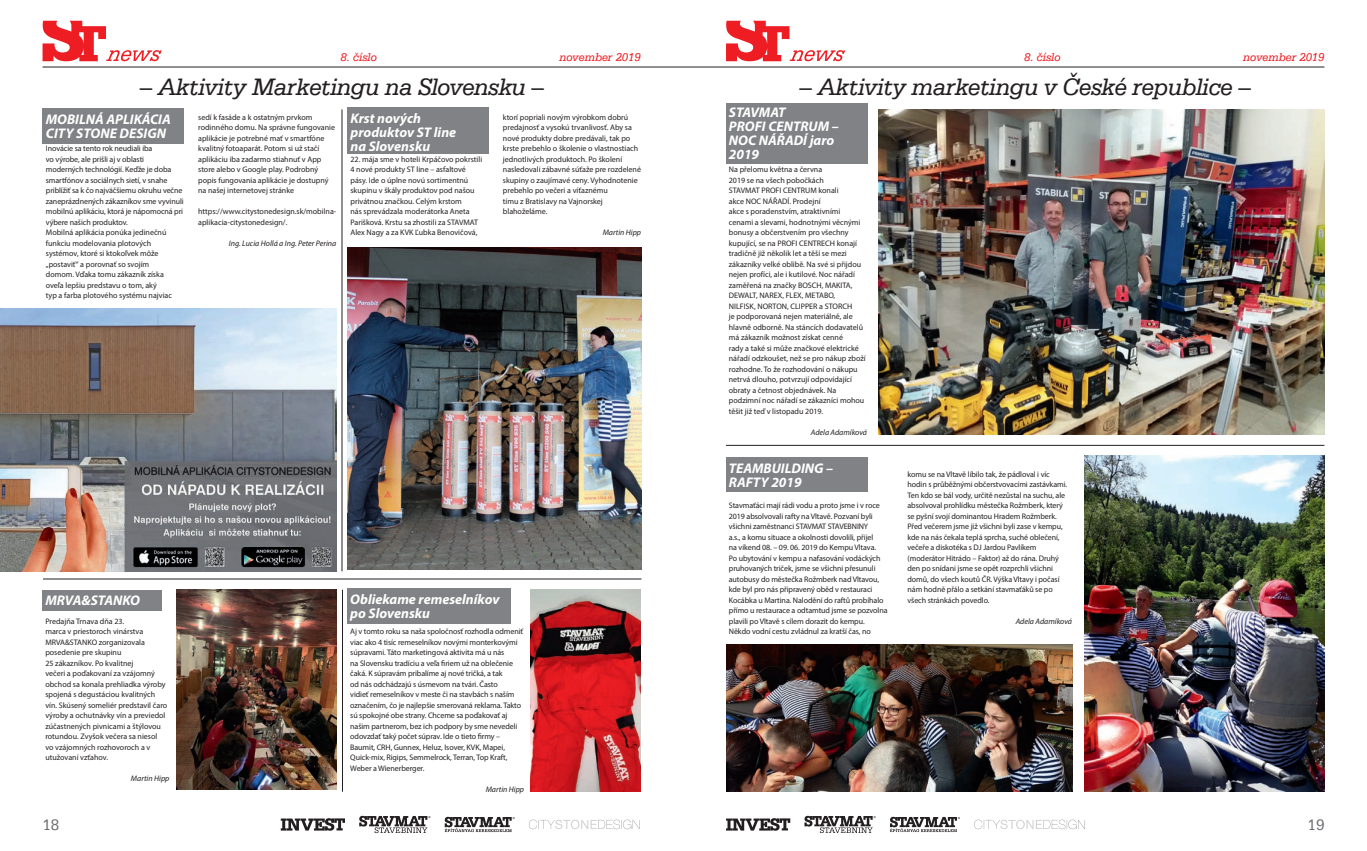
<style>
.page{position:relative;width:1367px;height:851px;background:#fff}
.page>*{position:absolute;margin:0;border:0;box-sizing:border-box;transform-origin:0 0}
.t1{font:italic 25px "Serifa TL";letter-spacing:-.02em;color:#231f20}
.t2{font:16px "Serifa TL";color:#6c6d70}
.t3{font:italic 700 14px/14px "Myriad Pro";color:#fff}
.t4{font:italic 12px "Serifa TL";color:#ee1d23}
.t5{font:8px/10.5px "Myriad Pro";letter-spacing:-.005em;color:#231f20}
.t6{font:italic 8px "Myriad Pro";color:#231f20}
</style>
<div class="page">
<svg style="left:359px;top:815px;width:71px;height:17px"></svg>
<svg style="left:43px;top:21px;width:119px;height:40px"></svg>
<hr style="left:43px;top:66px;width:1281px;height:1px;background:#231f20">
<svg style="left:726px;top:21px;width:119px;height:40px"></svg>
<svg style="left:281px;top:818px;width:64px;height:12px"></svg>
<svg style="left:529px;top:819px;width:110px;height:10px"></svg>
<svg style="left:804px;top:815px;width:71px;height:17px"></svg>
<svg style="left:726px;top:818px;width:64px;height:12px"></svg>
<svg style="left:974px;top:819px;width:110px;height:10px"></svg>
<svg style="left:444px;top:816px;width:71px;height:16px"></svg>
<svg style="left:890px;top:816px;width:70px;height:16px"></svg>
<img style="left:0;top:309px;width:336px;height:262px">
<img style="left:347px;top:247px;width:294px;height:322px">
<hr style="left:342px;top:109px;width:1px;height:462px;background:#231f20">
<div style="left:43px;top:108px;width:141px;height:35px;background:#808285"></div>
<div style="left:347px;top:107px;width:141px;height:47px;background:#808285"></div>
<div style="left:347px;top:588px;width:163px;height:35px;background:#808285"></div>
<div style="left:43px;top:590px;width:119px;height:21px;background:#808285"></div>
<img style="left:176px;top:589px;width:160px;height:200px">
<img style="left:530px;top:590px;width:111px;height:201px">
<hr style="left:342px;top:589px;width:1px;height:202px;background:#231f20">
<hr style="left:43px;top:578px;width:598px;height:1px;background:#231f20">
<div style="left:726px;top:103px;width:141px;height:60px;background:#808285"></div>
<img style="left:878px;top:109px;width:446px;height:326px">
<div style="left:726px;top:457px;width:141px;height:34px;background:#808285"></div>
<img style="left:726px;top:644px;width:345px;height:147px">
<hr style="left:726px;top:445px;width:598px;height:1px;background:#231f20">
<img style="left:1084px;top:456px;width:240px;height:335px">
<h3 class="t4" style="left:340px;top:50px;width:38px">8. číslo</h3>
<h3 class="t4" style="left:559px;top:50px;width:83px">november 2019</h3>
<h3 class="t4" style="left:1024px;top:50px;width:38px">8. číslo</h3>
<h3 class="t4" style="left:1243px;top:50px;width:83px">november 2019</h3>
<h1 class="t1" style="left:140px;top:71px;width:405px">– Aktivity Marketingu na Slovensku –</h1>
<h3 class="t3" style="left:46px;top:112px;width:126px">MOBILNÁ APLIKÁCIA<br>CITY STONE DESIGN</h3>
<p class="t5" style="left:46px;top:143px;width:139px">Inovácie sa tento rok neudiali iba<br>vo výrobe, ale prišli aj v oblasti moderných technológií. Keďže je doba smartfónov a sociálnych sietí, v snahe priblížiť sa k čo najväčšiemu okruhu večne zaneprázdnených zákazníkov sme vyvinuli mobilnú aplikáciu, ktorá je nápomocná pri výbere našich produktov.<br>Mobilná aplikácia ponúka jedinečnú funkciu modelovania plotových systémov, ktoré si ktokoľvek môže „postaviť“ a porovnať so svojím<br>domom. Vďaka tomu zákazník získa oveľa lepšiu predstavu o tom, aký<br>typ a farba plotového systému najviac</p>
<h1 class="t1" style="left:799px;top:71px;width:452px">– Aktivity marketingu v České republice –</h1>
<h3 class="t3" style="left:729px;top:105px;width:111px">STAVMAT<br>PROFI CENTRUM –<br>NOC NÁŘADÍ jaro<br>2019</h3>
<p class="t5" style="left:729px;top:164px;width:138px">Na přelomu května a června<br>2019 se na všech pobočkách<br>STAVMAT PROFI CENTRUM konali<br>akce NOC NÁŘADÍ. Prodejní<br>akce s poradenstvím, atraktivními cenami a slevami, hodnotnými věcnými bonusy a občerstvením pro všechny kupující, se na PROFI CENTRECH konají tradičně již několik let a těší se mezi zákazníky velké oblibě. Na své si přijdou nejen profíci, ale i kutilové. Noc nářadí zaměřená na značky BOSCH, MAKITA, DEWALT, NAREX, FLEX, METABO,<br>NILFISK, NORTON, CLIPPER a STORCH<br>je podporovaná nejen materiálně, ale hlavně odborně. Na stáncích dodavatelů má zákazník možnost získat cenné<br>rady a také si může značkové elektrické nářadí odzkoušet, než se pro nákup zboží rozhodne. To že rozhodování o nákupu netrvá dlouho, potvrzují odpovídající obraty a četnost objednávek. Na podzimní noc nářadí se zákazníci mohou těšit již teď v listopadu 2019.</p>
<p class="t6" style="left:810px;top:427px;width:58px">Adela Adamíková</p>
<h3 class="t3" style="left:350px;top:111px;width:107px">Krst nových produktov ST line na Slovensku</h3>
<p class="t5" style="left:350px;top:154px;width:133px">22. mája sme v hoteli Krpáčovo pokrstili 4 nové produkty ST line – asfaltové pásy. Ide o úplne novú sortimentnú skupinu v škály produktov pod našou privátnou značkou. Celým krstom<br>nás sprevádzala moderátorka Aneta Parišková. Krstu sa zhostili za STAVMAT Alex Nagy a za KVK Ľubka Benovičová,</p>
<p class="t5" style="left:198px;top:112px;width:138px">sedí k fasáde a k ostatným prvkom rodinného domu. Na správne fungovanie aplikácie je potrebné mať v smartfóne kvalitný fotoaparát. Potom si už stačí aplikáciu iba zadarmo stiahnuť v App store alebo v Google play. Podrobný popis fungovania aplikácie je dostupný na našej internetovej stránke</p>
<p class="t5" style="left:198px;top:206px;width:140px">https://www.citystonedesign.sk/mobilna&shy;aplikacia-citystonedesign/.</p>
<p class="t6" style="left:229px;top:238px;width:109px">Ing. Lucia Hollá a Ing. Peter Perina</p>
<p class="t5" style="left:503px;top:112px;width:140px">ktorí popriali novým výrobkom dobrú predajnosť a vysokú trvanlivosť. Aby sa nové produkty dobre predávali, tak po krste prebehlo o školenie o vlastnostiach jednotlivých produktoch. Po školení nasledovali zábavné súťaže pre rozdelené skupiny o zaujímavé ceny. Vyhodnotenie prebehlo po večeri a víťaznému<br>tímu z Bratislavy na Vajnorskej blahoželáme.</p>
<p class="t6" style="left:602px;top:228px;width:40px">Martin Hipp</p>
<h3 class="t3" style="left:45px;top:593px;width:96px">MRVA&amp;STANKO</h3>
<p class="t5" style="left:45px;top:615px;width:123px">Predajňa Trnava dňa 23.<br>marca v priestoroch vinárstva<br>MRVA&amp;STANKO zorganizovala posedenie pre skupinu<br>25 zákazníkov. Po kvalitnej<br>večeri a poďakovaní za vzájomný obchod sa konala prehliadka výroby spojená s degustáciou kvalitných vín. Skúsený someliér predstavil čaro výroby a ochutnávky vín a previedol zúčastnených pivnicami a štýlovou rotundou. Zvyšok večera sa niesol vo vzájomných rozhovoroch a v utužovaní vzťahov.</p>
<p class="t6" style="left:131px;top:773px;width:40px">Martin Hipp</p>
<h3 class="t3" style="left:350px;top:592px;width:151px">Obliekame remeselníkov po Slovensku</h3>
<p class="t5" style="left:350px;top:626px;width:174px">Aj v tomto roku sa naša spoločnosť rozhodla odmeniť viac ako 4 tisíc remeselníkov novými monterkovými súpravami. Táto marketingová aktivita má u nás<br>na Slovensku tradíciu a veľa firiem už na oblečenie čaká. K súpravám pribalíme aj nové tričká, a tak<br>od nás odchádzajú s úsmevom na tvári. Často<br>vidieť remeselníkov v meste či na stavbách s naším označením, čo je najlepšie smerovaná reklama. Takto sú spokojné obe strany. Chceme sa poďakovať aj našim partnerom, bez ich podpory by sme nevedeli odovzdať taký počet súprav. Ide o tieto firmy – Baumit, CRH, Gunnex, Heluz, Isover, KVK, Mapei, Quick-mix, Rigips, Semmelrock, Terran, Top Kraft, Weber a Wienerberger.</p>
<p class="t6" style="left:485px;top:784px;width:40px">Martin Hipp</p>
<h3 class="t3" style="left:729px;top:460px;width:106px">TEAMBUILDING –<br>RAFTY 2019</h3>
<p class="t5" style="left:729px;top:500px;width:160px">Stavmaťáci mají rádi vodu a proto jsme i v roce 2019 absolvovali rafty na Vltavě. Pozvaní byli všichni zaměstnanci STAVMAT STAVEBNINY<br>a.s., a komu situace a okolnosti dovolili, přijel<br>na víkend 08. – 09. 06. 2019 do Kempu Vltava.<br>Po ubytování v kempu a nafasování vodáckých pruhovaných triček, jsme se všichni přesunuli autobusy do městečka Rožmberk nad Vltavou, kde byl pro nás připravený oběd v restauraci Kocábka u Martina. Nalodění do raftů probíhalo přímo u restaurace a odtamtud jsme se pozvolna plavili po Vltavě s cílem dorazit do kempu.<br>Někdo vodní cestu zvládnul za kratší čas, no</p>
<p class="t5" style="left:907px;top:468px;width:161px">komu se na Vltavě líbilo tak, že pádloval i víc hodin s průběžnými občerstvovacími zastávkami.<br>Ten kdo se bál vody, určitě nezůstal na suchu, ale absolvoval prohlídku městečka Rožmberk, který se pyšní svojí dominantou Hradem Rožmberk.<br>Před večerem jsme již všichni byli zase v kempu, kde na nás čekala teplá sprcha, suché oblečení, večeře a diskotéka s DJ Jardou Pavlíkem (moderátor Hitrádo – Faktor) až do rána. Druhý den po snídani jsme se opět rozprchli všichni domů, do všech koutů ČR. Výška Vltavy i počasí nám hodně přálo a setkání stavmaťáků se po všech stránkách povedlo.</p>
<p class="t6" style="left:1015px;top:616px;width:58px">Adela Adamíková</p>
<h2 class="t2" style="left:43px;top:814px;width:18px">18</h2>
<h2 class="t2" style="left:1307px;top:814px;width:18px">19</h2>
</div>
